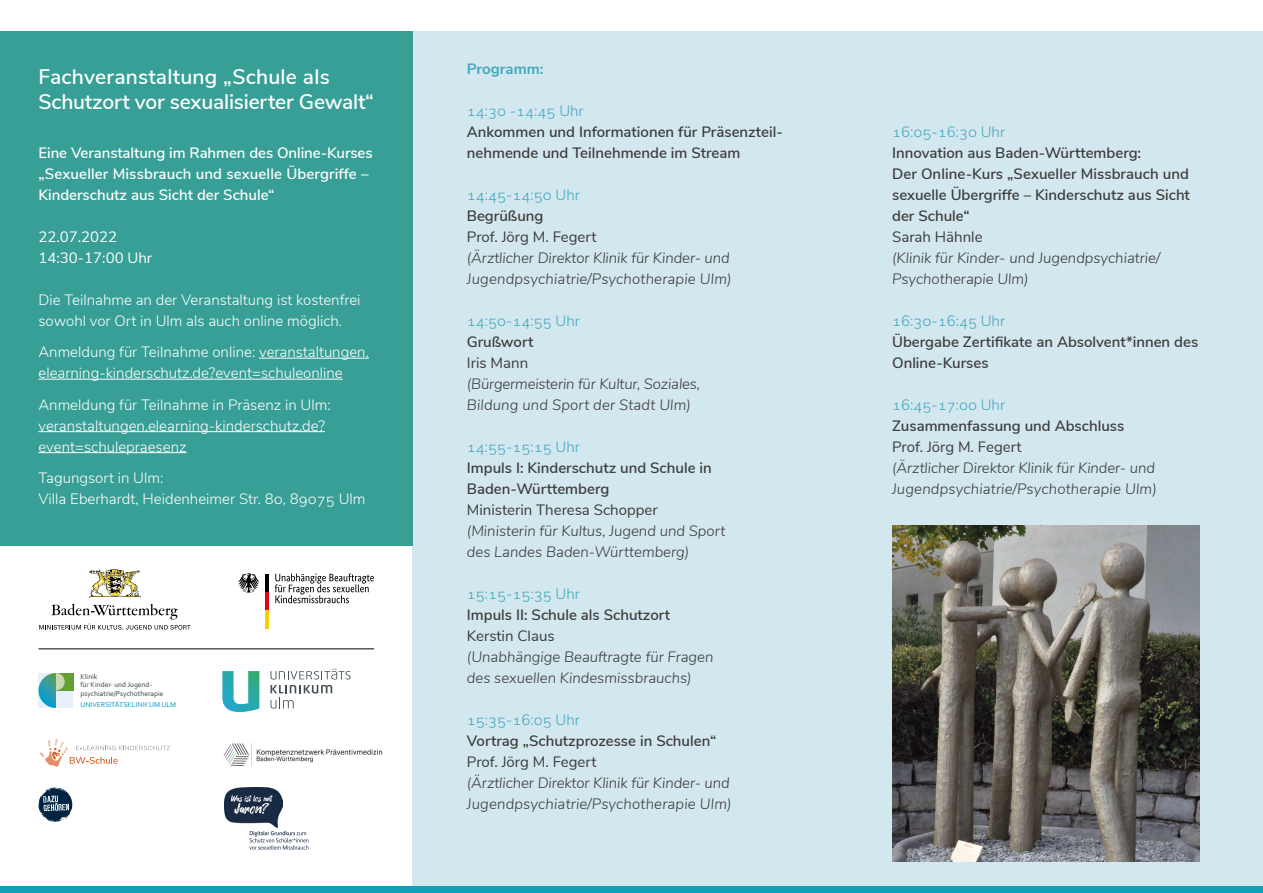
<style>
.page{position:relative;width:1263px;height:893px;background:#fff}
.page>*{position:absolute;margin:0;border:0;box-sizing:border-box;transform-origin:0 0}
.t1{font:600 21px/25.2px "Nunito Sans";letter-spacing:-.01em;color:#fff}
.t2{font:italic 300 15px/21px "Nunito Sans";color:#3c3c3b}
.t3{font:600 15px/21px "Nunito Sans";color:#3c3c3b}
.t4{font:300 15px/21px "Nunito Sans";color:#fff}
.t5{font:300 15px "Nunito Sans";color:#44a8c0}
.t6{font:600 15px/21px "Nunito Sans";color:#fff}
.t7{font:15px "Nunito Sans";color:#3c3c3b}
.t8{font:15px/21px "Nunito Sans";color:#fff}
.t9{font:700 15px "Nunito Sans";color:#44a8c0}
.t10{font:7.35px/8.9px "Corbel";color:#394449}
.t11{font:7.35px "Corbel";color:#009dc9}
</style>
<div class="page">
<div style="left:412px;top:32px;width:851px;height:861px;background:#d3e7ee"></div>
<div style="left:0;top:32px;width:412px;height:514px;background:#379f96"></div>
<img style="left:892px;top:525px;width:307px;height:336px">
<div style="left:0;top:886px;width:1263px;height:7px;background:#129fb9"></div>
<hr style="left:259px;top:358px;width:110px;height:1px;background:#fff">
<hr style="left:38px;top:379px;width:305px;height:1px;background:#fff">
<hr style="left:38px;top:431px;width:287px;height:1px;background:#fff">
<hr style="left:38px;top:452px;width:149px;height:1px;background:#fff">
<svg style="left:39px;top:739px;width:131px;height:28px"></svg>
<svg style="left:238px;top:573px;width:21px;height:20px"></svg>
<hr style="left:265px;top:574px;width:3px;height:18px;background:#000">
<hr style="left:265px;top:592px;width:3px;height:18px;background:#e30613">
<hr style="left:265px;top:610px;width:3px;height:19px;background:#f8d200">
<svg style="left:275px;top:573px;width:99px;height:30px"></svg>
<img style="left:89px;top:569px;width:52px;height:28px">
<svg style="left:39px;top:604px;width:152px;height:26px"></svg>
<div style="left:38px;top:673px;width:35px;height:35px;background:#e7f0f8"></div>
<div style="left:56px;top:673px;width:17px;height:17px;background:#61a031"></div>
<svg style="left:38px;top:673px;width:27px;height:35px"></svg>
<hr style="left:38px;top:649px;width:336px;height:1px;background:#000">
<svg style="left:270px;top:668px;width:81px;height:11px"></svg>
<svg style="left:270px;top:685px;width:62px;height:24px"></svg>
<svg style="left:222px;top:671px;width:37px;height:41px"></svg>
<img style="left:223px;top:743px;width:160px;height:23px">
<svg style="left:38px;top:788px;width:34px;height:34px"></svg>
<img style="left:224px;top:788px;width:58px;height:40px">
<svg style="left:250px;top:831px;width:45px;height:5px"></svg>
<h1 class="t1" style="left:38px;top:63px;width:337px">Fachveranstaltung „Schule als<br>Schutzort vor sexualisierter Gewalt“</h1>
<p class="t6" style="left:38px;top:141px;width:336px">Eine Veranstaltung im Rahmen des Online-Kurses „Sexueller Missbrauch und sexuelle Übergriffe –<br>Kinderschutz aus Sicht der Schule“</p>
<p class="t8" style="left:38px;top:225px;width:115px">22.07.2022<br>14:30-17:00 Uhr</p>
<p class="t4" style="left:38px;top:288px;width:324px">Die Teilnahme an der Veranstaltung ist kostenfrei sowohl vor Ort in Ulm als auch online möglich.</p>
<p class="t4" style="left:38px;top:340px;width:332px">Anmeldung für Teilnahme online: veranstaltungen. elearning-kinderschutz.de?event=schuleonline</p>
<p class="t4" style="left:38px;top:393px;width:294px">Anmeldung für Teilnahme in Präsenz in Ulm: veranstaltungen.elearning-kinderschutz.de? event=schulepraesenz</p>
<p class="t4" style="left:38px;top:466px;width:329px">Tagungsort in Ulm:<br>Villa Eberhardt, Heidenheimer Str. 80, 89075 Ulm</p>
<p class="t10" style="left:80px;top:671px;width:85px">Klinik<br>für Kinder- und Jugend&shy;psychiatrie/Psychotherapie</p>
<p class="t11" style="left:80px;top:700px;width:97px">UNIVERSITÄTSKLINIKUM ULM</p>
<p class="t9" style="left:467px;top:57px;width:78px">Programm:</p>
<p class="t5" style="left:467px;top:99px;width:118px">14:30 -14:45 Uhr</p>
<p class="t3" style="left:467px;top:120px;width:317px">Ankommen und Informationen für Präsenzteil&shy;nehmende und Teilnehmende im Stream</p>
<p class="t5" style="left:467px;top:183px;width:114px">14:45-14:50 Uhr</p>
<p class="t3" style="left:467px;top:204px;width:78px">Begrüßung</p>
<p class="t7" style="left:467px;top:225px;width:131px">Prof. Jörg M. Fegert</p>
<p class="t2" style="left:467px;top:246px;width:266px">(Ärztlicher Direktor Klinik für Kinder- und<br>Jugendpsychiatrie/Psychotherapie Ulm)</p>
<p class="t5" style="left:467px;top:309px;width:114px">14:50-14:55 Uhr</p>
<p class="t3" style="left:467px;top:330px;width:68px">Grußwort</p>
<p class="t7" style="left:467px;top:351px;width:63px">Iris Mann</p>
<p class="t2" style="left:467px;top:372px;width:235px">(Bürgermeisterin für Kultur, Soziales,<br>Bildung und Sport der Stadt Ulm)</p>
<p class="t5" style="left:467px;top:435px;width:114px">14:55-15:15 Uhr</p>
<p class="t3" style="left:467px;top:456px;width:246px">Impuls I: Kinderschutz und Schule in<br>Baden-Württemberg</p>
<p class="t7" style="left:467px;top:498px;width:192px">Ministerin Theresa Schopper</p>
<p class="t2" style="left:467px;top:519px;width:260px">(Ministerin für Kultus, Jugend und Sport des Landes Baden-Württemberg)</p>
<p class="t5" style="left:467px;top:582px;width:114px">15:15-15:35 Uhr</p>
<p class="t3" style="left:467px;top:603px;width:205px">Impuls II: Schule als Schutzort</p>
<p class="t7" style="left:467px;top:624px;width:89px">Kerstin Claus</p>
<p class="t2" style="left:467px;top:645px;width:248px">(Unabhängige Beauftragte für Fragen des sexuellen Kindesmissbrauchs)</p>
<p class="t5" style="left:467px;top:708px;width:114px">15:35-16:05 Uhr</p>
<p class="t3" style="left:467px;top:729px;width:251px">Vortrag „Schutzprozesse in Schulen“</p>
<p class="t7" style="left:467px;top:750px;width:131px">Prof. Jörg M. Fegert</p>
<p class="t2" style="left:467px;top:771px;width:266px">(Ärztlicher Direktor Klinik für Kinder- und<br>Jugendpsychiatrie/Psychotherapie Ulm)</p>
<p class="t5" style="left:892px;top:120px;width:114px">16:05-16:30 Uhr</p>
<p class="t3" style="left:892px;top:141px;width:299px">Innovation aus Baden-Württemberg:<br>Der Online-Kurs „Sexueller Missbrauch und sexuelle Übergriffe – Kinderschutz aus Sicht der Schule“</p>
<p class="t7" style="left:892px;top:225px;width:92px">Sarah Hähnle</p>
<p class="t2" style="left:892px;top:246px;width:270px">(Klinik für Kinder- und Jugendpsychiatrie/<br>Psychotherapie Ulm)</p>
<p class="t5" style="left:892px;top:309px;width:114px">16:30-16:45 Uhr</p>
<p class="t3" style="left:892px;top:330px;width:308px">Übergabe Zertifikate an Absolvent*innen des<br>Online-Kurses</p>
<p class="t5" style="left:892px;top:393px;width:114px">16:45-17:00 Uhr</p>
<p class="t3" style="left:892px;top:414px;width:234px">Zusammenfassung und Abschluss</p>
<p class="t7" style="left:892px;top:435px;width:131px">Prof. Jörg M. Fegert</p>
<p class="t2" style="left:892px;top:456px;width:266px">(Ärztlicher Direktor Klinik für Kinder- und<br>Jugendpsychiatrie/Psychotherapie Ulm)</p>
</div>
